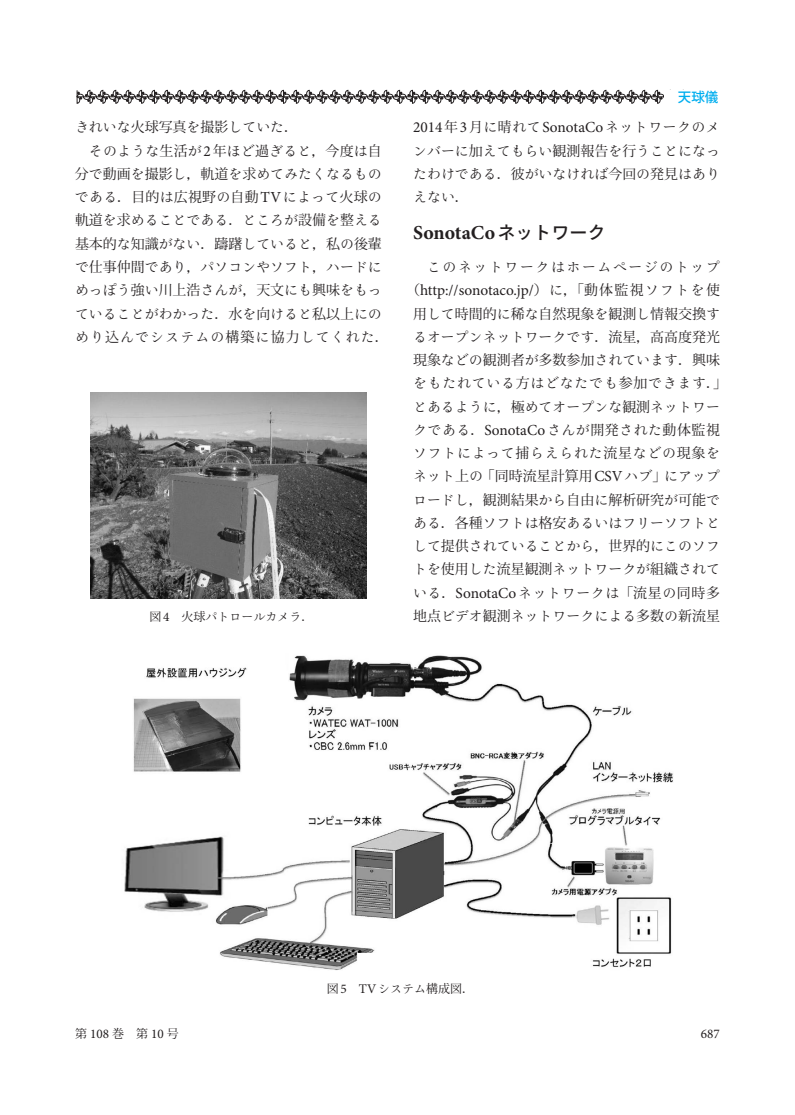
<style>
.page{position:relative;width:795px;height:1115px;background:#fff}
.page>*{position:absolute;margin:0;border:0;box-sizing:border-box;transform-origin:0 0}
.t1{font:700 19.8px "Minion Pro";color:#231f20}
.t2{font:15.3px "Minion Pro";color:#231f20}
.t3{font:13.95px/23.2px "Ryo Text Plus N";color:#231f20;text-align:justify}
.t4{font:13.95px/23.2px "Ryo Text Plus N";letter-spacing:.035em;color:#231f20}
.t5{font:13.95px "Koz Min Pro";color:#231f20}
.t6{font:13.95px "Ryo Text Plus N";letter-spacing:.11em;color:#231f20}
.t7{font:500 13.5px "Koz Go Pro";color:#00aeef}
.t8{font:13.2px "Minion Pro";color:#231f20}
.t9{font:12px "Koz Min Pro";color:#231f20}
.t10{font:12px "Ryo Text Plus N";color:#231f20}
.s1{font-family:"Koz Min Pro"}
.s2{font-family:"Minion Pro";font-size:15.3px}
.s3{font-family:"Ryo Text Plus N"}
.s4{font-family:"Koz Min Pro";font-size:13.95px}
.s5{font-family:"Ryo Text Plus N";font-size:13.95px}
.s6{font-family:"Ryo Gothic Plus N";font-weight:500;font-size:18px}
.s7{font-family:"Minion Pro";font-size:13.2px}
</style>
<div class="page">
<svg style="left:77px;top:90px;width:587px;height:14px"></svg>
<img style="left:90px;top:392px;width:277px;height:206px">
<img style="left:124px;top:655px;width:549px;height:315px">
<p class="t3" style="left:75px;top:116px;width:225px">きれいな<span class="s1">火球写真</span>を<span class="s1">撮影</span>していた<span class="s1">．</span></p>
<p class="t3" style="left:89px;top:139px;width:294px">そのような<span class="s1">生活</span>が<span class="s2">2</span><span class="s1">年</span>ほど<span class="s1">過</span>ぎると<span class="s1">，今度</span>は<span class="s1">自</span></p>
<p class="t3" style="left:75px;top:162px;width:308px"><span class="s1">分</span>で<span class="s1">動画</span>を<span class="s1">撮影</span>し<span class="s1">，軌道</span>を<span class="s1">求</span>めてみたくなるもの</p>
<p class="t3" style="left:75px;top:185px;width:308px">である<span class="s1">．目的</span>は<span class="s1">広視野</span>の<span class="s1">自動</span><span class="s2">TV</span>によって<span class="s1">火球</span>の</p>
<p class="t3" style="left:75px;top:209px;width:308px"><span class="s1">軌道</span>を<span class="s1">求</span>めることである<span class="s1">．</span>ところが<span class="s1">設備</span>を<span class="s1">整</span>える</p>
<p class="t5" style="left:75px;top:234px;width:308px">基本的<span class="s3">な</span>知識<span class="s3">がない</span>．躊躇<span class="s3">していると</span>，私<span class="s3">の</span>後輩</p>
<p class="t3" style="left:75px;top:255px;width:315px;text-align:left">で<span class="s1">仕事仲間</span>であり<span class="s1">，</span>パソコンやソフト<span class="s1">，</span>ハードにめっぽう<span class="s1">強</span>い<span class="s1">川上浩</span>さんが<span class="s1">，天文</span>にも<span class="s1">興味</span>をもっていることがわかった<span class="s1">．水</span>を<span class="s1">向</span>けると<span class="s1">私以上</span>にのめり<span class="s1">込</span>んでシステムの<span class="s1">構築</span>に<span class="s1">協力</span>してくれた<span class="s1">．</span></p>
<p class="t7" style="left:664px;top:88px;width:55px">　天球儀</p>
<p class="t2" style="left:413px;top:117px;width:308px">2014<span class="s4">年</span>3<span class="s4">月</span><span class="s5">に</span><span class="s4">晴</span><span class="s5">れて</span>SonotaCo<span class="s5">ネットワークのメ</span></p>
<p class="t3" style="left:413px;top:139px;width:308px">ンバーに<span class="s1">加</span>えてもらい<span class="s1">観測報告</span>を<span class="s1">行</span>うことになったわけである<span class="s1">．彼</span>がいなければ<span class="s1">今回</span>の<span class="s1">発見</span>はありえない<span class="s1">．</span></p>
<h1 class="t1" style="left:413px;top:218px;width:194px">SonotaCo<span class="s6">ネットワーク</span></h1>
<p class="t6" style="left:427px;top:258px;width:294px">このネットワークはホームページのトップ</p>
<p class="t2" style="left:406px;top:280px;width:315px"><span class="s4">（</span>http://sonotaco.jp/<span class="s4">）</span><span class="s5">に</span><span class="s4">，「動体監視</span><span class="s5">ソフトを</span><span class="s4">使</span></p>
<p class="t5" style="left:413px;top:303px;width:308px">用<span class="s3">して</span>時間的<span class="s3">に</span>稀<span class="s3">な</span>自然現象<span class="s3">を</span>観測<span class="s3">し</span>情報交換<span class="s3">す</span></p>
<p class="t3" style="left:413px;top:325px;width:308px">るオープンネットワークです<span class="s1">．流星，高高度発光</span></p>
<p class="t5" style="left:413px;top:350px;width:308px">現象<span class="s3">などの</span>観測者<span class="s3">が</span>多数参加<span class="s3">されています</span>．興味</p>
<p class="t4" style="left:413px;top:371px;width:315px">をもたれている<span class="s1">方</span>はどなたでも<span class="s1">参加</span>できます<span class="s1">．」</span>とあるように<span class="s1">，極</span>めてオープンな<span class="s1">観測</span>ネットワークである<span class="s1">．</span><span class="s2">SonotaCo</span>さんが<span class="s1">開発</span>された<span class="s1">動体監視</span>ソフトによって<span class="s1">捕</span>らえられた<span class="s1">流星</span>などの<span class="s1">現象</span>をネット<span class="s1">上</span>の<span class="s1">「同時流星計算用</span><span class="s2">CSV</span>ハブ<span class="s1">」</span>にアップ</p>
<p class="t5" style="left:413px;top:489px;width:308px"><span class="s3">ロードし</span>，観測結果<span class="s3">から</span>自由<span class="s3">に</span>解析研究<span class="s3">が</span>可能<span class="s3">で</span></p>
<p class="t3" style="left:413px;top:511px;width:308px">ある<span class="s1">．各種</span>ソフトは<span class="s1">格安</span>あるいはフリーソフトとして<span class="s1">提供</span>されていることから<span class="s1">，世界的</span>にこのソフトを<span class="s1">使用</span>した<span class="s1">流星観測</span>ネットワークが<span class="s1">組織</span>されている<span class="s1">．</span><span class="s2">SonotaCo</span>ネットワークは<span class="s1">「流星</span>の<span class="s1">同時多</span></p>
<p class="t10" style="left:150px;top:609px;width:165px"><span class="s1">図</span><span class="s7">4</span><span class="s1">　火球</span>パトロールカメラ<span class="s1">．</span></p>
<p class="t3" style="left:413px;top:604px;width:308px"><span class="s1">地点</span>ビデオ<span class="s1">観測</span>ネットワークによる<span class="s1">多数</span>の<span class="s1">新流星</span></p>
<p class="t9" style="left:327px;top:980px;width:149px">図<span class="s7">5 TV</span><span class="s3">システム</span>構成図．</p>
<p class="t9" style="left:75px;top:1024px;width:105px">第 <span class="s7">108</span> 巻　第 <span class="s7">10</span> 号</p>
<p class="t8" style="left:701px;top:1024px;width:21px">687</p>
</div>
